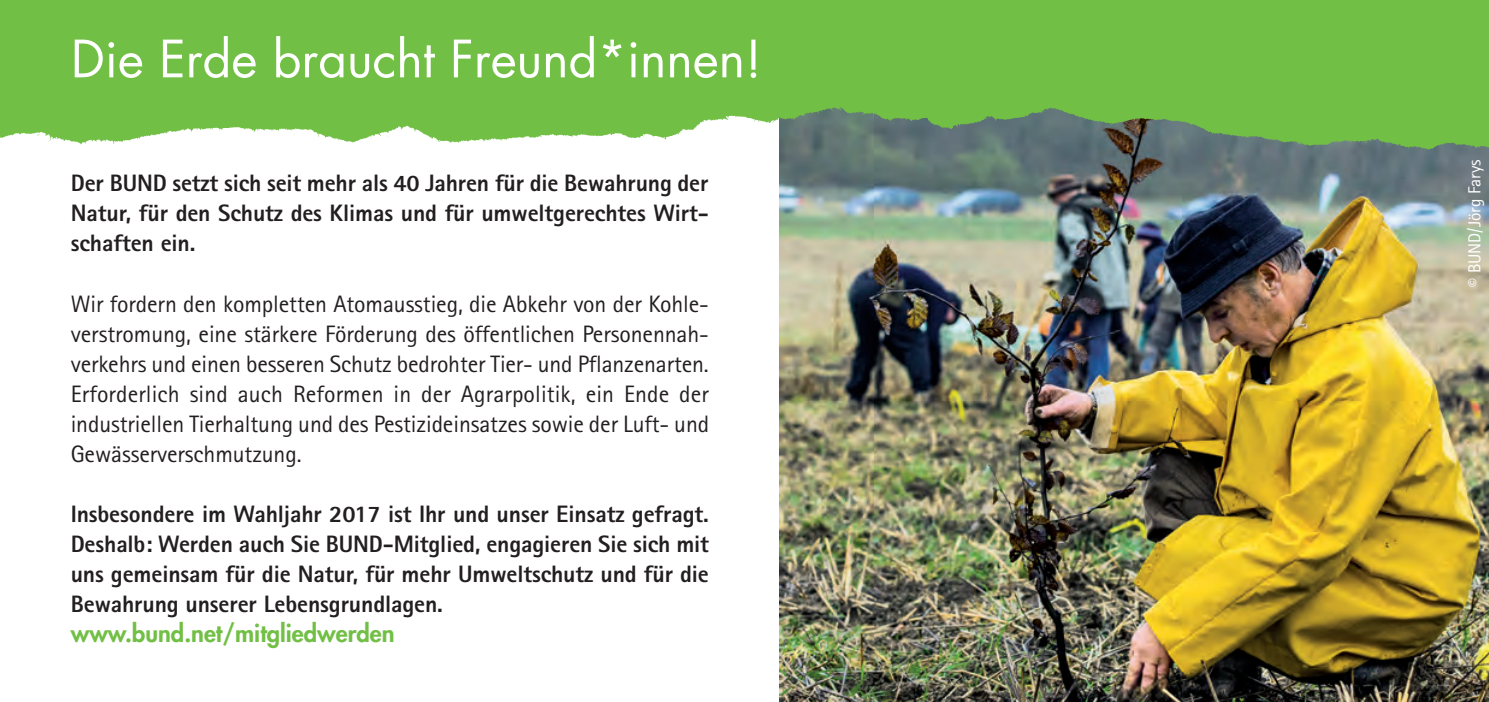
<style>
.page{position:relative;width:1489px;height:702px;background:#fff}
.page>*{position:absolute;margin:0;border:0;box-sizing:border-box;transform-origin:0 0}
.t1{font:50px "Futura";color:#fff}
.t2{font:23.75px/30px "Agfa Rotis Sans Serif";letter-spacing:-.005em;color:#231f20;text-align:justify}
.t3{font:800 23.75px/30px "Agfa Rotis Sans Serif";letter-spacing:-.005em;color:#231f20;text-align:justify}
.t4{font:800 23.75px "Futura";color:#71bf44}
.t5{font:17.5px "Agfa Rotis Sans Serif";color:#fff}
</style>
<div class="page">
<img style="left:780px;top:173px;width:708px;height:529px">
<img style="left:0;top:0;width:1488px;height:173px">
<h1 class="t1" style="left:71px;top:36px;width:692px">Die Erde braucht Freund*innen!</h1>
<p class="t3" style="left:71px;top:171px;width:639px">Der BUND setzt sich seit mehr als 40 Jahren für die Bewahrung der Natur, für den Schutz des Klimas und für umweltgerechtes Wirt&shy;schaften ein.</p>
<p class="t2" style="left:71px;top:291px;width:640px">Wir fordern den kompletten Atomausstieg, die Abkehr von der Kohle&shy;verstromung, eine stärkere Förderung des öffentlichen Personennah&shy;verkehrs und einen besseren Schutz bedrohter Tier- und Pflanzenarten.<br>Erforderlich sind auch Reformen in der Agrarpolitik, ein Ende der industriellen Tierhaltung und des Pestizideinsatzes sowie der Luft- und Gewässerverschmutzung.</p>
<p class="t3" style="left:71px;top:501px;width:640px">Insbesondere im Wahljahr 2017 ist Ihr und unser Einsatz gefragt.<br>Deshalb: Werden auch Sie BUND-Mitglied, engagieren Sie sich mit uns gemeinsam für die Natur, für mehr Umweltschutz und für die Bewahrung unserer Lebensgrundlagen.</p>
<p class="t4" style="left:71px;top:622px;width:325px">www.bund.net/mitgliedwerden</p>
<p class="t5" style="left:1468px;top:287px;width:129px;rotate:-90deg">© BUND/Jörg Farys</p>
</div>
